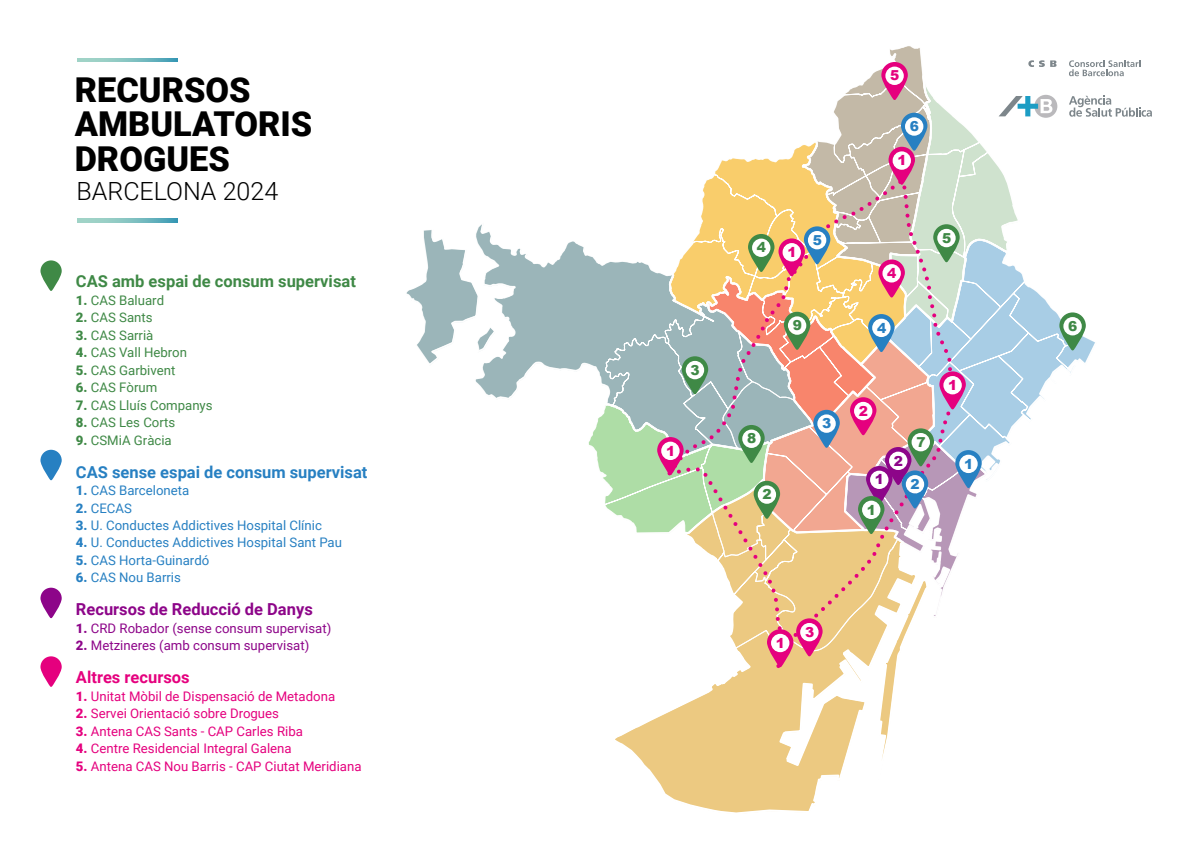
<style>
.page{position:relative;width:1191px;height:842px;background:#fff}
.page>*{position:absolute;margin:0;border:0;box-sizing:border-box;transform-origin:0 0}
.t1{font:900 34.3px/34.7px "Roboto";color:#000}
.t2{font:300 25px "Roboto";color:#000}
.t3{font:700 16.5px "Roboto";color:#2780c2}
.t4{font:700 16.5px "Roboto";color:#3f8946}
.t5{font:700 16.5px "Roboto";color:#8d0589}
.t6{font:700 16.5px "Roboto";color:#e5007e}
.t7{font:900 13.8px "Arial";color:#e5007e}
.t8{font:900 13.8px "Arial";color:#3f8946}
.t9{font:900 13.8px "Arial";color:#2780c2}
.t10{font:900 13.8px "Arial";color:#8d0589}
.t11{font:13.2px "Roboto";color:#e5007e}
.t12{font:13.2px "Roboto";color:#2780c2}
.t13{font:13.2px "Roboto";color:#3f8946}
.t14{font:13.2px "Roboto";color:#8d0589}
.s1{font-weight:900}
</style>
<div class="page">
<svg style="left:40px;top:260px;width:22px;height:31px"></svg>
<svg style="left:40px;top:450px;width:22px;height:30px"></svg>
<svg style="left:40px;top:588px;width:22px;height:30px"></svg>
<svg style="left:40px;top:656px;width:22px;height:31px"></svg>
<svg style="left:615px;top:670px;width:281px;height:143px"></svg>
<svg style="left:406px;top:224px;width:175px;height:174px"></svg>
<svg style="left:77px;top:219px;width:100px;height:3px"></svg>
<svg style="left:77px;top:58px;width:100px;height:4px"></svg>
<svg style="left:581px;top:46px;width:571px;height:624px"></svg>
<h1 class="t1" style="left:75px;top:71px;width:239px">RECURSOS<br>AMBULATORIS<br>DROGUES</h1>
<h2 class="t2" style="left:76px;top:174px;width:203px">BARCELONA 2024</h2>
<p class="t4" style="left:76px;top:270px;width:281px">CAS amb espai de consum supervisat</p>
<p class="t13" style="left:76px;top:291px;width:90px"><span class="s1">1.</span> CAS Baluard</p>
<p class="t13" style="left:76px;top:308px;width:78px"><span class="s1">2.</span> CAS Sants</p>
<p class="t13" style="left:76px;top:326px;width:79px"><span class="s1">3.</span> CAS Sarrià</p>
<p class="t13" style="left:76px;top:343px;width:113px"><span class="s1">4.</span> CAS Vall Hebron</p>
<p class="t13" style="left:76px;top:361px;width:101px"><span class="s1">5.</span> CAS Garbivent</p>
<p class="t13" style="left:76px;top:378px;width:83px"><span class="s1">6.</span> CAS Fòrum</p>
<p class="t13" style="left:76px;top:396px;width:138px"><span class="s1">7.</span> CAS Lluís Companys</p>
<p class="t13" style="left:76px;top:413px;width:101px"><span class="s1">8.</span> CAS Les Corts</p>
<p class="t13" style="left:76px;top:431px;width:97px"><span class="s1">9.</span> CSMiA Gràcia</p>
<p class="t3" style="left:76px;top:460px;width:293px">CAS sense espai de consum supervisat</p>
<p class="t12" style="left:76px;top:481px;width:115px"><span class="s1">1.</span> CAS Barceloneta</p>
<p class="t12" style="left:76px;top:498px;width:58px"><span class="s1">2.</span> CECAS</p>
<p class="t12" style="left:76px;top:516px;width:247px"><span class="s1">3.</span> U. Conductes Addictives Hospital Clínic</p>
<p class="t12" style="left:76px;top:533px;width:268px"><span class="s1">4.</span> U. Conductes Addictives Hospital Sant Pau</p>
<p class="t12" style="left:76px;top:551px;width:135px"><span class="s1">5.</span> CAS Horta-Guinardó</p>
<p class="t12" style="left:76px;top:568px;width:106px"><span class="s1">6.</span> CAS Nou Barris</p>
<p class="t5" style="left:76px;top:598px;width:238px">Recursos de Reducció de Danys</p>
<p class="t14" style="left:76px;top:619px;width:257px"><span class="s1">1.</span> CRD Robador (sense consum supervisat)</p>
<p class="t14" style="left:76px;top:636px;width:235px"><span class="s1">2.</span> Metzineres (amb consum supervisat)</p>
<p class="t6" style="left:76px;top:666px;width:115px">Altres recursos</p>
<p class="t11" style="left:76px;top:687px;width:261px"><span class="s1">1.</span> Unitat Mòbil de Dispensació de Metadona</p>
<p class="t11" style="left:76px;top:704px;width:204px"><span class="s1">2.</span> Servei Orientació sobre Drogues</p>
<p class="t11" style="left:76px;top:722px;width:228px"><span class="s1">3.</span> Antena CAS Sants - CAP Carles Riba</p>
<p class="t11" style="left:76px;top:739px;width:217px"><span class="s1">4.</span> Centre Residencial Integral Galena</p>
<p class="t11" style="left:76px;top:757px;width:287px"><span class="s1">5.</span> Antena CAS Nou Barris - CAP Ciutat Meridiana</p>
<p class="t8" style="left:690px;top:360px;width:11px">3</p>
<p class="t7" style="left:666px;top:441px;width:11px">1</p>
<p class="t7" style="left:890px;top:66px;width:11px">5</p>
<p class="t9" style="left:909px;top:116px;width:11px">6</p>
<p class="t7" style="left:897px;top:150px;width:11px">1</p>
<p class="t8" style="left:757px;top:237px;width:11px">4</p>
<p class="t7" style="left:787px;top:242px;width:11px">1</p>
<p class="t9" style="left:812px;top:230px;width:11px">5</p>
<p class="t7" style="left:887px;top:263px;width:11px">4</p>
<p class="t8" style="left:792px;top:315px;width:11px">9</p>
<p class="t9" style="left:877px;top:318px;width:11px">4</p>
<p class="t8" style="left:942px;top:228px;width:11px">5</p>
<p class="t9" style="left:822px;top:413px;width:11px">3</p>
<p class="t7" style="left:859px;top:401px;width:11px">2</p>
<p class="t8" style="left:747px;top:428px;width:11px">8</p>
<p class="t8" style="left:916px;top:432px;width:11px">7</p>
<p class="t8" style="left:762px;top:484px;width:11px">2</p>
<p class="t10" style="left:875px;top:469px;width:11px">1</p>
<p class="t8" style="left:867px;top:500px;width:11px">1</p>
<p class="t10" style="left:894px;top:451px;width:11px">2</p>
<p class="t9" style="left:910px;top:474px;width:11px">2</p>
<p class="t7" style="left:948px;top:375px;width:11px">1</p>
<p class="t9" style="left:964px;top:454px;width:11px">1</p>
<p class="t7" style="left:776px;top:633px;width:11px">1</p>
<p class="t7" style="left:805px;top:622px;width:11px">3</p>
<p class="t8" style="left:1068px;top:316px;width:11px">6</p>
</div>
